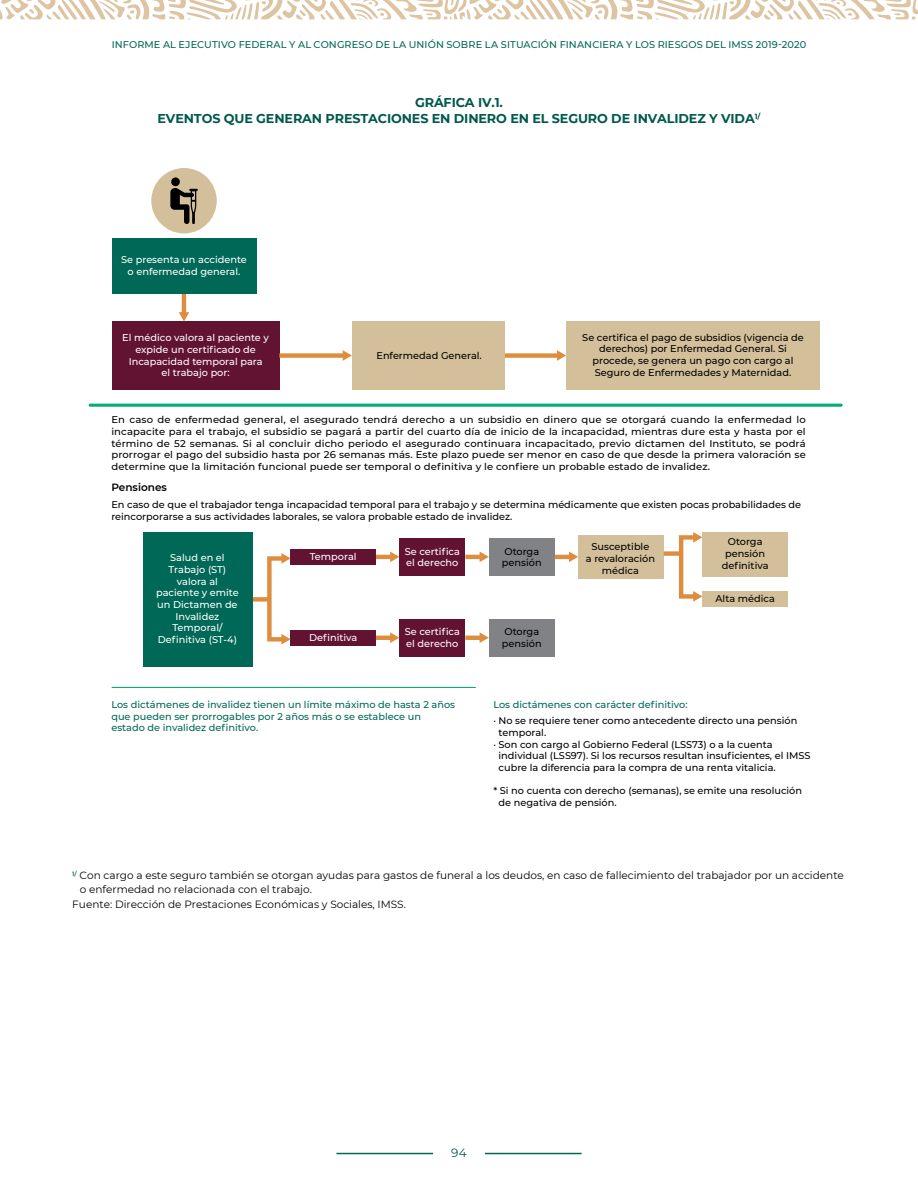
<style>
.page{position:relative;width:918px;height:1188px;background:#fff}
.page>*{position:absolute;margin:0;border:0;box-sizing:border-box;transform-origin:0 0}
.t1{font:700 12.75px "Montserrat";letter-spacing:-.01em;color:#00594c}
.t2{font:12px "Montserrat";color:#00594c}
.t3{font:10.5px/13.5px "Montserrat";color:#000}
.t4{font:600 10.5px "Montserrat";color:#000}
.t5{font:500 9.75px/11.7px "Montserrat";color:#000}
.t6{font:500 9.75px/11.7px "Montserrat";color:#fff;text-align:center}
.t7{font:500 9.75px/11.7px "Montserrat";color:#006857}
</style>
<div class="page">
<hr style="left:485px;top:1153px;width:97px;height:1px;background:#006857">
<hr style="left:336px;top:1153px;width:97px;height:1px;background:#006857">
<svg style="left:0;top:0;width:918px;height:19px"></svg>
<div style="left:112px;top:238px;width:144px;height:56px;background:#006857"></div>
<div style="left:112px;top:321px;width:167px;height:69px;background:#621332"></div>
<div style="left:352px;top:321px;width:153px;height:69px;background:#d4bf9b"></div>
<div style="left:566px;top:321px;width:254px;height:69px;background:#d4bf9b"></div>
<div style="left:151px;top:168px;width:66px;height:65px;background:#d4bf9b;border-radius:50%"></div>
<svg style="left:170px;top:177px;width:28px;height:47px"></svg>
<hr style="left:90px;top:404px;width:751px;height:3px;background:#00ac7c">
<hr style="left:112px;top:687px;width:364px;height:1px;background:#00ac7c">
<div style="left:144px;top:532px;width:109px;height:135px;background:#006857"></div>
<div style="left:290px;top:549px;width:86px;height:16px;background:#621332"></div>
<div style="left:290px;top:630px;width:86px;height:16px;background:#621332"></div>
<div style="left:399px;top:538px;width:66px;height:38px;background:#621332"></div>
<div style="left:399px;top:619px;width:66px;height:37px;background:#621332"></div>
<div style="left:489px;top:538px;width:66px;height:38px;background:#808285"></div>
<div style="left:489px;top:619px;width:66px;height:37px;background:#808285"></div>
<div style="left:578px;top:535px;width:86px;height:43px;background:#d4bf9b"></div>
<div style="left:702px;top:532px;width:86px;height:44px;background:#d4bf9b"></div>
<div style="left:702px;top:591px;width:86px;height:16px;background:#d4bf9b"></div>
<svg style="left:376px;top:552px;width:23px;height:10px"></svg>
<svg style="left:465px;top:552px;width:24px;height:10px"></svg>
<svg style="left:555px;top:552px;width:23px;height:10px"></svg>
<svg style="left:376px;top:632px;width:23px;height:11px"></svg>
<svg style="left:465px;top:632px;width:24px;height:11px"></svg>
<svg style="left:664px;top:532px;width:38px;height:70px"></svg>
<svg style="left:279px;top:350px;width:73px;height:11px"></svg>
<svg style="left:505px;top:350px;width:61px;height:11px"></svg>
<svg style="left:179px;top:294px;width:10px;height:27px"></svg>
<svg style="left:253px;top:553px;width:38px;height:92px"></svg>
<p class="t7" style="left:112px;top:39px;width:624px">Informe al Ejecutivo Federal y al Congreso de la U nión sobre la Situación Fi nanci era y los Ri esgos del IMSS</p>
<p class="t7" style="left:756px;top:39px;width:52px">2019-2020</p>
<h1 class="t1" style="left:415px;top:93px;width:89px">GRÁFICA IV.1.</h1>
<h1 class="t1" style="left:158px;top:110px;width:19px">EVENTOS</h1>
<h1 class="t1" style="left:224px;top:110px;width:43px">QUE GENERAN</h1>
<h1 class="t1" style="left:326px;top:110px;width:19px">PRESTACIONES</h1>
<h1 class="t1" style="left:432px;top:110px;width:42px">EN DINERO</h1>
<h1 class="t1" style="left:510px;top:110px;width:138px">EN EL SEGURO DE INVA</h1>
<h1 class="t1" style="left:667px;top:110px;width:95px">LI DEZ Y VI DA<sup>1/</sup></h1>
<p class="t6" style="left:121px;top:254px;width:127px">Se presenta un accidente o enfermedad general.</p>
<p class="t6" style="left:122px;top:331px;width:148px">El médico valora al paciente y expide un certificado de<br>Incapacidad temporal para<br>el trabajo por:</p>
<p class="t5" style="left:376px;top:350px;width:107px">Enfermedad General.</p>
<p class="t5" style="left:582px;top:331px;width:223px;text-align:center">Se certifica el pago de subsidios (vigencia de derechos) por Enfermedad General. Si procede, se genera un pago con cargo al Seguro de Enfermedades y Maternidad.</p>
<p class="t5" style="left:111px;top:414px;width:696px;text-align:justify">En caso de enfermedad general, el asegurado tendrá derecho a un subsidio en dinero que se otorgará cuando la enfermedad lo incapacite para el trabajo, el subsidio se pagará a partir del cuarto día de inicio de la incapacidad, mientras dure esta y hasta por el término de 52 semanas. Si al concluir dicho periodo el asegurado continuara incapacitado, previo dictamen del Instituto, se podrá prorrogar el pago del subsidio hasta por 26 semanas más. Este plazo puede ser menor en caso de que desde la primera valoración se determine que la limitación funcional puede ser temporal o definitiva y le confiere un probable estado de invalidez.</p>
<p class="t4" style="left:111px;top:480px;width:57px">Pensiones</p>
<p class="t5" style="left:111px;top:498px;width:691px">En caso de que el trabajador tenga incapacidad temporal para el trabajo y se determina médicamente que existen pocas probabilidades de reincorporarse a sus actividades laborales, se valora probable estado de invalidez.</p>
<p class="t6" style="left:156px;top:552px;width:84px">Salud en el<br>Trabajo (ST) valora al paciente y emite un Dictamen de<br>Invalidez<br>Temporal/<br>Definitiva (ST-4)</p>
<p class="t6" style="left:310px;top:551px;width:48px">Temporal</p>
<p class="t5" style="left:586px;top:540px;width:71px;text-align:center">Susceptible<br>a revaloración médica</p>
<p class="t5" style="left:722px;top:536px;width:48px;text-align:center">Otorga pensión definitiva</p>
<p class="t5" style="left:715px;top:593px;width:61px">Alta médica</p>
<p class="t6" style="left:405px;top:545px;width:57px;text-align:left">Se certifica el derecho</p>
<p class="t5" style="left:502px;top:545px;width:41px">Otorga pensión</p>
<p class="t6" style="left:405px;top:626px;width:57px;text-align:left">Se certifica el derecho</p>
<p class="t5" style="left:502px;top:626px;width:41px">Otorga pensión</p>
<p class="t6" style="left:309px;top:631px;width:50px">Definitiva</p>
<p class="t7" style="left:111px;top:698px;width:345px">Los dictámenes de invalidez tienen un límite máximo de hasta 2 años que pueden ser prorrogables por 2 años más o se establece un estado de invalidez definitivo.</p>
<p class="t7" style="left:493px;top:698px;width:196px">Los dictámenes con carácter definitivo:</p>
<p class="t5" style="left:493px;top:715px;width:305px">· No se requiere tener como antecedente directo una pensión</p>
<p class="t5" style="left:499px;top:726px;width:49px">temporal.</p>
<p class="t5" style="left:493px;top:738px;width:281px">· Son con cargo al Gobierno Federal (LSS73) o a la cuenta</p>
<p class="t5" style="left:499px;top:750px;width:313px">individual (LSS97). Si los recursos resultan insuficientes, el IMSS</p>
<p class="t5" style="left:499px;top:761px;width:279px">cubre la diferencia para la compra de una renta vitalicia.</p>
<p class="t5" style="left:499px;top:785px;width:305px;text-indent:-5px">* Si no cuenta con derecho (semanas), se emite una resolución de negativa de pensión.</p>
<p class="t3" style="left:80px;top:868px;width:766px;text-indent:-8px"><sup>1/</sup> Con cargo a este seguro también se otorgan ayudas para gastos de funeral a los deudos, en caso de fallecimiento del trabajador por un accidente o enfermedad no relacionada con el trabajo.</p>
<p class="t3" style="left:72px;top:897px;width:335px">Fuente: Dirección de Prestaciones Económicas y Sociales, IMSS.</p>
<p class="t2" style="left:451px;top:1144px;width:17px">94</p>
</div>
